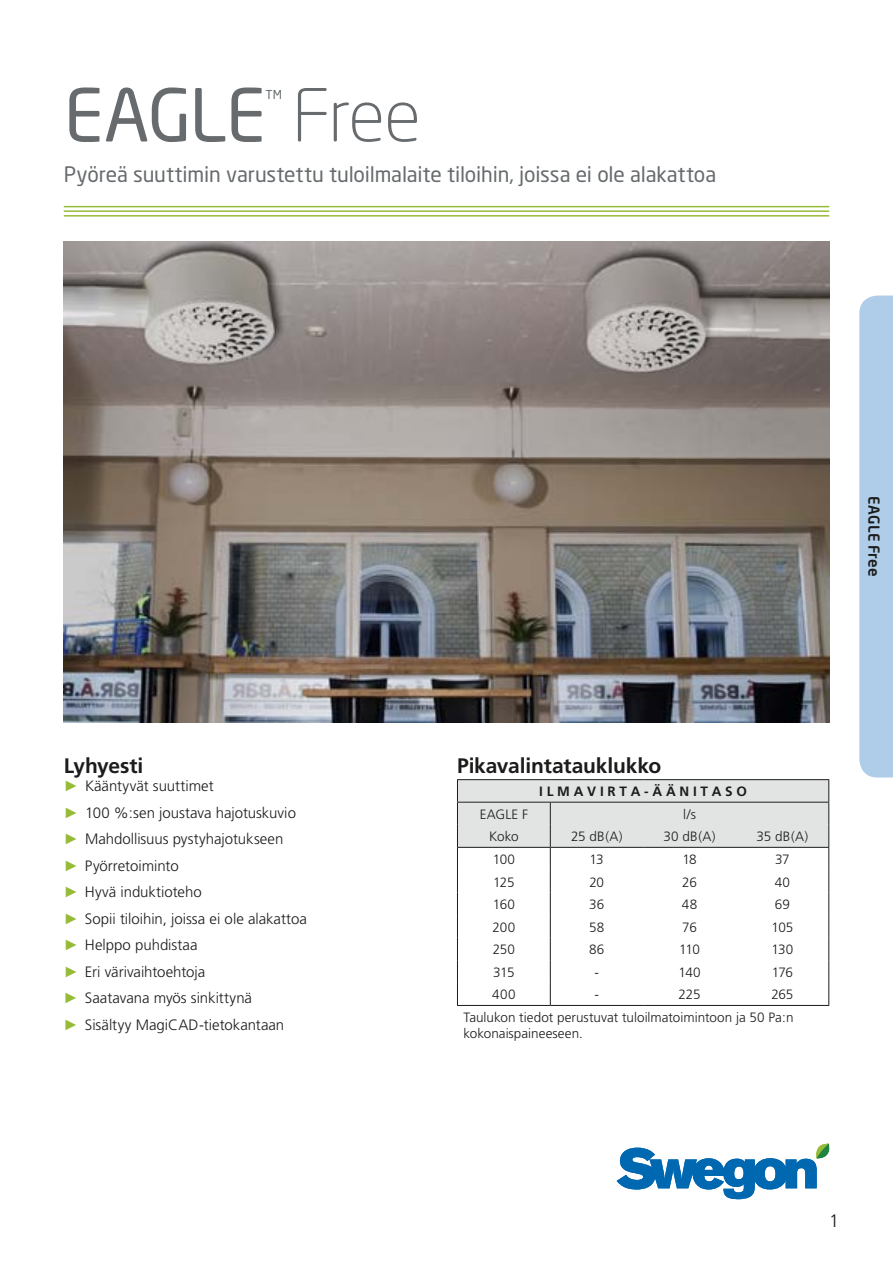
<style>
.page{position:relative;width:893px;height:1263px;background:#fff}
.page>*{position:absolute;margin:0;border:0;box-sizing:border-box;transform-origin:0 0}
.t1{font:72px "Neo Sans";letter-spacing:-.02em;color:#676b6d}
.t2{font:21px "Neo Sans";letter-spacing:-.01em;color:#676b6d}
.t3{font:700 21px "Frutiger";letter-spacing:-.01em;color:#1c1c1b}
.t4{font:300 18px "Frutiger";color:#1c1c1b}
.t5{font:300 15px/26.5px "Frutiger";letter-spacing:-.005em;color:#1c1c1b}
.t6{font:500 15px "Neo Sans";letter-spacing:.005em;color:#1c1c1b}
.t7{font:300 13.5px/22.6px "Frutiger";color:#1c1c1b;text-align:right}
.t8{font:700 13.5px "Frutiger";color:#1c1c1b}
.t9{font:12.15px "Neo Sans";color:#676b6d}
.s1{font-weight:300}
.s2{font-family:"Times New Roman";font-weight:400;color:#96bb37}
</style>
<div class="page">
<svg style="left:617px;top:1143px;width:212px;height:56px"></svg>
<hr style="left:64px;top:206px;width:765px;height:1px;background:#96bb37">
<hr style="left:64px;top:210px;width:765px;height:2px;background:#96bb37">
<hr style="left:64px;top:215px;width:765px;height:2px;background:#96bb37">
<div style="left:859px;top:296px;width:34px;height:481px;background:#afcde8"></div>
<hr style="left:457px;top:779px;width:93px;height:1px;background:#1c1c1b">
<hr style="left:550px;top:779px;width:93px;height:1px;background:#1c1c1b">
<hr style="left:643px;top:779px;width:93px;height:1px;background:#1c1c1b">
<hr style="left:736px;top:779px;width:93px;height:1px;background:#1c1c1b">
<hr style="left:457px;top:1005px;width:93px;height:1px;background:#1c1c1b">
<hr style="left:550px;top:1005px;width:93px;height:1px;background:#1c1c1b">
<hr style="left:643px;top:1005px;width:93px;height:1px;background:#1c1c1b">
<hr style="left:736px;top:1005px;width:93px;height:1px;background:#1c1c1b">
<svg style="left:457px;top:780px;width:372px;height:225px"></svg>
<img style="left:64px;top:242px;width:765px;height:481px">
<h1 class="t1" style="left:64px;top:71px;width:359px">EAGLE <span class="s1">Free</span></h1>
<p class="t9" style="left:266px;top:87px;width:18px">TM</p>
<h2 class="t2" style="left:64px;top:162px;width:654px">Pyöreä suuttimin varustettu tuloilmalaite tiloihin, joissa ei ole alakattoa</h2>
<h2 class="t3" style="left:64px;top:754px;width:81px">Lyhyesti</h2>
<p class="t5" style="left:64px;top:773px;width:245px"><span class="s2">►</span> Kääntyvät suuttimet<br><span class="s2">►</span> 100 %:sen joustava hajotuskuvio <span class="s2">►</span> Mahdollisuus pystyhajotukseen<br><span class="s2">►</span> Pyörretoiminto<br><span class="s2">►</span> Hyvä induktioteho<br><span class="s2">►</span> Sopii tiloihin, joissa ei ole alakattoa <span class="s2">►</span> Helppo puhdistaa<br><span class="s2">►</span> Eri värivaihtoehtoja<br><span class="s2">►</span> Saatavana myös sinkittynä<br><span class="s2">►</span> Sisältyy MagiCAD-tietokantaan</p>
<p class="t6" style="left:883px;top:496px;width:82px;rotate:90deg">EAGLE Free</p>
<h2 class="t3" style="left:457px;top:754px;width:206px">Pikavalintatauklukko</h2>
<p class="t8" style="left:539px;top:783px;width:209px">I L M A V I R T A - Ä Ä N I T A S O</p>
<p class="t7" style="left:480px;top:803px;width:50px">EAGLE F</p>
<p class="t7" style="left:683px;top:803px;width:15px">l/s</p>
<p class="t7" style="left:489px;top:825px;width:31px">Koko</p>
<p class="t7" style="left:571px;top:825px;width:53px">25 dB(A)</p>
<p class="t7" style="left:664px;top:825px;width:53px">30 dB(A)</p>
<p class="t7" style="left:757px;top:825px;width:53px">35 dB(A)</p>
<p class="t7" style="left:493px;top:848px;width:24px">100</p>
<p class="t7" style="left:590px;top:848px;width:16px">13</p>
<p class="t7" style="left:682px;top:848px;width:16px">18</p>
<p class="t7" style="left:775px;top:848px;width:16px">37</p>
<p class="t7" style="left:493px;top:870px;width:23px">125</p>
<p class="t7" style="left:589px;top:870px;width:16px">20</p>
<p class="t7" style="left:682px;top:870px;width:16px">26</p>
<p class="t7" style="left:775px;top:870px;width:17px">40</p>
<p class="t7" style="left:493px;top:893px;width:24px">160</p>
<p class="t7" style="left:589px;top:893px;width:17px">36</p>
<p class="t7" style="left:682px;top:893px;width:17px">48</p>
<p class="t7" style="left:775px;top:893px;width:16px">69</p>
<p class="t7" style="left:492px;top:916px;width:24px">200</p>
<p class="t7" style="left:589px;top:916px;width:17px">58</p>
<p class="t7" style="left:682px;top:916px;width:16px">76</p>
<p class="t7" style="left:771px;top:916px;width:24px">105</p>
<p class="t7" style="left:493px;top:938px;width:24px">250</p>
<p class="t7" style="left:589px;top:938px;width:17px">86</p>
<p class="t7" style="left:679px;top:938px;width:22px">110</p>
<p class="t7" style="left:771px;top:938px;width:23px">130</p>
<p class="t7" style="left:493px;top:961px;width:23px">315</p>
<p class="t7" style="left:594px;top:961px;width:6px">-</p>
<p class="t7" style="left:678px;top:961px;width:24px">140</p>
<p class="t7" style="left:772px;top:961px;width:23px">176</p>
<p class="t7" style="left:492px;top:983px;width:25px">400</p>
<p class="t7" style="left:594px;top:983px;width:6px">-</p>
<p class="t7" style="left:678px;top:983px;width:24px">225</p>
<p class="t7" style="left:463px;top:983px;width:332px">265<br>Taulukon tiedot perustuvat tuloilmatoimintoon ja 50 Pa:n</p>
<p class="t7" style="left:463px;top:1022px;width:121px">kokonaispaineeseen.</p>
<p class="t4" style="left:829px;top:1210px;width:12px">1</p>
</div>
